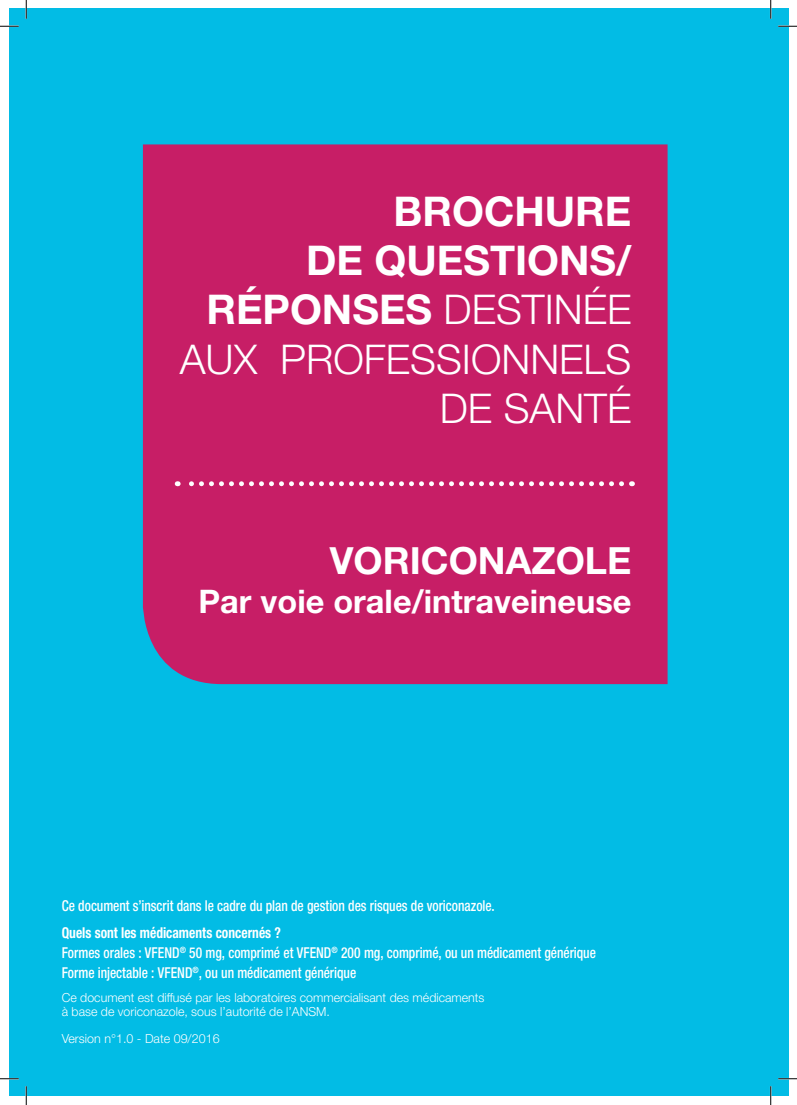
<style>
.page{position:relative;width:797px;height:1105px;background:#fff}
.page>*{position:absolute;margin:0;border:0;box-sizing:border-box;transform-origin:0 0}
.t1{font:300 41px/49.2px "Helvetica Neue";color:#fff;text-align:right}
.t2{font:700 41px "Helvetica Neue";color:#fff}
.t3{font:700 37.5px "Helvetica Neue";color:#fff}
.t4{font:700 32.5px "Helvetica Neue";color:#fff}
.t5{font:500 condensed 15px "Helvetica Neue";letter-spacing:-.005em;color:#fff;scale:.9 1}
.t6{font:700 condensed 15px "Helvetica Neue LT Std";color:#fff;scale:.9 1}
.t7{font:300 12.5px/13.5px "Helvetica Neue LT Std";color:#fff}
.s1{font-weight:700}
</style>
<div class="page">
<div style="left:9px;top:9px;width:779px;height:1087px;background:#02bce5"></div>
<div style="left:143px;top:144px;width:524px;height:540px;background:#c71e66"></div>
<svg style="left:177px;top:481px;width:444px;height:5px;background:#db6f9d"></svg>
<svg style="left:0;top:25px;width:19px;height:2px"></svg>
<svg style="left:778px;top:25px;width:19px;height:2px"></svg>
<svg style="left:0;top:1078px;width:19px;height:1px"></svg>
<svg style="left:778px;top:1078px;width:19px;height:1px"></svg>
<svg style="left:25px;top:0;width:2px;height:19px"></svg>
<svg style="left:25px;top:1086px;width:2px;height:19px"></svg>
<svg style="left:770px;top:0;width:1px;height:19px"></svg>
<svg style="left:770px;top:1086px;width:1px;height:19px"></svg>
<p class="t2" style="left:393px;top:186px;width:239px">BROCHURE</p>
<p class="t2" style="left:306px;top:235px;width:327px">DE QUESTIONS/</p>
<p class="t1" style="left:180px;top:284px;width:453px"><span class="s1">RÉPONSES</span> DESTINÉE<br>AUX PROFESSIONNELS<br>DE SANTÉ</p>
<p class="t3" style="left:330px;top:538px;width:303px">VORICONAZOLE</p>
<p class="t4" style="left:198px;top:582px;width:434px">Par voie orale/intraveineuse</p>
<p class="t5" style="left:62px;top:897px;width:482px">Ce document s’inscrit dans le cadre du plan de gestion des risques de voriconazole.</p>
<p class="t6" style="left:62px;top:923px;width:245px">Quels sont les médicaments concernés ?</p>
<p class="t5" style="left:62px;top:944px;width:595px">Formes orales : VFEND<sup>®</sup> 50 mg, comprimé et VFEND<sup>®</sup> 200 mg, comprimé, ou un médicament générique</p>
<p class="t5" style="left:62px;top:964px;width:329px">Forme injectable : VFEND<sup>®</sup>, ou un médicament générique</p>
<p class="t7" style="left:62px;top:991px;width:424px">Ce document est diffusé par les laboratoires commercialisant des médicaments à base de voriconazole, sous l’autorité de l’ANSM.</p>
<p class="t7" style="left:62px;top:1032px;width:159px">Version n°1.0 - Date 09/2016</p>
</div>
